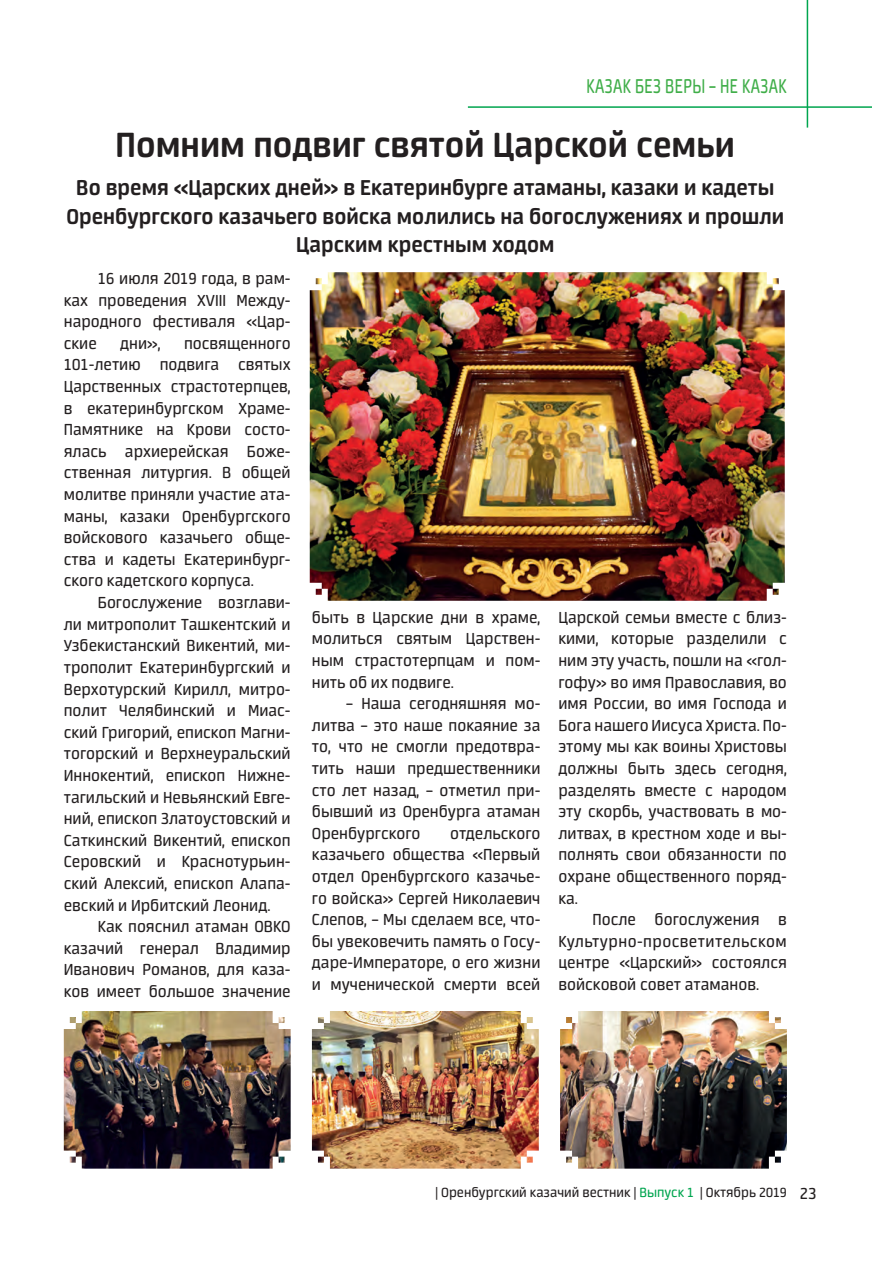
<style>
.page{position:relative;width:872px;height:1276px;background:#fff}
.page>*{position:absolute;margin:0;border:0;box-sizing:border-box;transform-origin:0 0}
.овко_заголовок_больш{font:700 39px "Neuron";color:#231f20}
.овко_заголовок_средн{font:700 24px/28.8px "Neuron";color:#231f20;text-align:center}
.t1{font:22.5px "Neuron";letter-spacing:.02em;color:#40ae49;scale:.8 1}
.овко_абзац{font:18px/21.6px "Neuron";color:#231f20;text-align:justify}
.t2{font:15px "Neuron";color:#231f20}
.s1{color:#00a54f}
.s2{font-size:18px}
</style>
<div class="page">
<hr style="left:806px;top:0;width:2px;height:128px;background:#00a54f">
<hr style="left:468px;top:106px;width:404px;height:2px;background:#00a54f">
<img style="left:310px;top:272px;width:474px;height:329px">
<img style="left:560px;top:1011px;width:227px;height:157px">
<img style="left:64px;top:1011px;width:227px;height:157px">
<img style="left:312px;top:1011px;width:227px;height:157px">
<p class="t1" style="left:586px;top:73px;width:252px">КАЗАК БЕЗ ВЕРЫ – НЕ КАЗАК</p>
<p class="овко_заголовок_больш" style="left:116px;top:123px;width:621px">Помним подвиг святой Царской семьи</p>
<p class="овко_заголовок_средн" style="left:66px;top:173px;width:719px">Во время «Царских дней» в Екатеринбурге атаманы, казаки и кадеты<br>Оренбургского казачьего войска молились на богослужениях и прошли<br>Царским крестным ходом</p>
<p class="овко_абзац" style="left:64px;top:268px;width:228px;text-indent:34px">16 июля 2019 года, в рам&shy;ках проведения XVIII Между&shy;народного фестиваля «Цар&shy;ские</p>
<p class="овко_абзац" style="left:64px;top:332px;width:228px;text-indent:120px">посвященного 101-летию подвига святых Царственных страстотерпцев, в екатеринбургском Храме-Памятнике на Крови состо&shy;ялась архиерейская Боже&shy;ственная литургия. В общей молитве приняли участие ата&shy;маны, казаки Оренбургского войскового казачьего обще&shy;ства и кадеты Екатеринбург&shy;ского кадетского корпуса.</p>
<p class="овко_абзац" style="left:64px;top:592px;width:228px;text-indent:34px">Богослужение возглави&shy;ли митрополит Ташкентский и Узбекистанский Викентий, ми&shy;трополит Екатеринбургский и Верхотурский Кирилл, митро&shy;полит Челябинский и Миас&shy;ский Григорий, епископ Магни&shy;тогорский и Верхнеуральский Иннокентий, епископ Нижне&shy;тагильский и Невьянский Евге&shy;ний, епископ Златоустовский и Саткинский Викентий, епископ Серовский и Краснотурьин&shy;ский Алексий, епископ Алапа&shy;евский и Ирбитский Леонид.</p>
<p class="овко_абзац" style="left:64px;top:916px;width:228px;text-indent:34px">Как пояснил атаман ОВКО казачий генерал Владимир Иванович Романов, для каза&shy;ков имеет большое значение</p>
<p class="овко_абзац" style="left:120px;top:332px;width:42px">дни»,</p>
<p class="овко_абзац" style="left:312px;top:606px;width:230px">быть в Царские дни в храме, молиться святым Царствен&shy;ным страстотерпцам и пом&shy;нить об их подвиге.</p>
<p class="овко_абзац" style="left:312px;top:693px;width:230px;text-indent:34px">– Наша сегодняшняя мо&shy;литва – это наше покаяние за то, что не смогли предотвра&shy;тить наши предшественники сто лет назад, – отметил при&shy;бывший из Оренбурга атаман Оренбургского</p>
<p class="овко_абзац" style="left:312px;top:822px;width:230px;text-indent:138px">отдельского казачьего общества «Первый отдел Оренбургского казачье&shy;го войска» Сергей Николаевич Слепов, – Мы сделаем все, что&shy;бы увековечить память о Госу&shy;даре-Императоре, о его жизни и мученической смерти всей</p>
<p class="овко_абзац" style="left:558px;top:606px;width:230px">Царской семьи вместе с близ&shy;кими, которые разделили с ним эту участь, пошли на «гол&shy;гофу» во имя Православия, во имя России, во имя Господа и Бога нашего Иисуса Христа. По&shy;этому мы как воины Христовы должны быть здесь сегодня, разделять вместе с народом эту скорбь, участвовать в мо&shy;литвах, в крестном ходе и вы&shy;полнять свои обязанности по охране общественного поряд&shy;ка.</p>
<p class="овко_абзац" style="left:558px;top:909px;width:230px;text-indent:34px">После богослужения в Культурно-просветительском центре «Царский» состоялся войсковой совет атаманов.</p>
<p class="t2" style="left:435px;top:1184px;width:382px">| Оренбургский казачий вестник | <span class="s1">Выпуск 1</span> | Октябрь 2019 <span class="s2">23</span></p>
</div>
